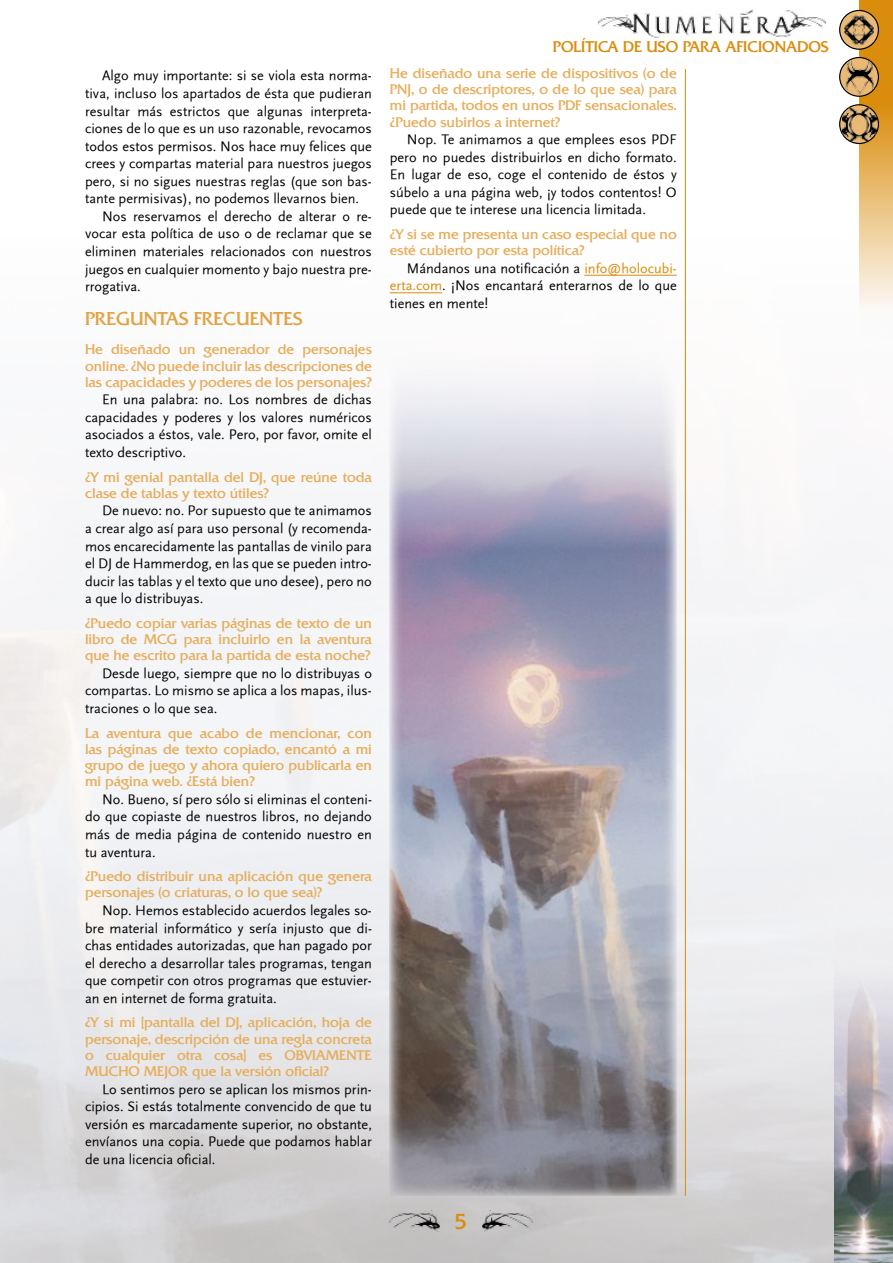
<style>
.page{position:relative;width:893px;height:1263px;background:#fff}
.page>*{position:absolute;margin:0;border:0;box-sizing:border-box;transform-origin:0 0}
.t1{font:21px "Quadrat Serial";color:#da8c0c}
.t2{font:18px "Quadrat Serial";color:#e2a344}
.t3{font:15px "Quadrat Serial";color:#da8c0c}
.t4{font:14.25px/17.5px "Scala Sans";color:#000;text-align:justify}
.t5{font:13.5px/16.2px "Quadrat Serial";color:#e6ae5d;text-align:justify}
.s1{color:#da8c0c}
</style>
<div class="page">
<img style="left:0;top:0;width:893px;height:1263px">
<img style="left:834px;top:929px;width:59px;height:334px">
<img style="left:598px;top:9px;width:229px;height:29px">
<img style="left:482px;top:1210px;width:50px;height:21px">
<img style="left:389px;top:1210px;width:51px;height:21px">
<hr style="left:685px;top:69px;width:1px;height:1127px;background:#da8c0c">
<svg style="left:860px;top:0;width:33px;height:337px;background:#e8bd78"></svg>
<div style="left:840px;top:58px;width:38px;height:38px;background:#eaba76;border-radius:50%"></div>
<div style="left:839px;top:57px;width:40px;height:40px;border:1px solid #000;border-radius:50%"></div>
<img style="left:845px;top:57px;width:30px;height:40px">
<svg style="left:840px;top:105px;width:38px;height:38px"></svg>
<div style="left:839px;top:104px;width:40px;height:40px;border:1px solid #000;border-radius:50%"></div>
<img style="left:842px;top:107px;width:34px;height:34px">
<svg style="left:840px;top:10px;width:38px;height:39px"></svg>
<div style="left:839px;top:10px;width:40px;height:40px;border:1px solid #000;border-radius:50%"></div>
<img style="left:845px;top:15px;width:28px;height:31px">
<hr style="left:584px;top:275px;width:93px;height:1px;background:#da8c0c">
<hr style="left:390px;top:292px;width:52px;height:1px;background:#da8c0c">
<img style="left:390px;top:337px;width:287px;height:859px">
<p class="t4" style="left:102px;top:67px;width:271px">Algo muy importante: si se viola esta norma-</p>
<p class="t4" style="left:85px;top:85px;width:288px">tiva, incluso los apartados de ésta que pudieran</p>
<p class="t4" style="left:85px;top:102px;width:288px">resultar más estrictos que algunas interpreta-</p>
<p class="t4" style="left:85px;top:120px;width:288px">ciones de lo que es un uso razonable, revocamos</p>
<p class="t4" style="left:85px;top:137px;width:288px">todos estos permisos. Nos hace muy felices que</p>
<p class="t4" style="left:85px;top:155px;width:288px">crees y compartas material para nuestros juegos</p>
<p class="t4" style="left:85px;top:173px;width:288px">pero, si no sigues nuestras reglas (que son bas-</p>
<p class="t4" style="left:85px;top:190px;width:276px">tante permisivas), no podemos llevarnos bien.</p>
<p class="t4" style="left:102px;top:208px;width:271px">Nos reservamos el derecho de alterar o re-</p>
<p class="t4" style="left:85px;top:225px;width:288px">vocar esta política de uso o de reclamar que se</p>
<p class="t4" style="left:85px;top:243px;width:288px">eliminen materiales relacionados con nuestros</p>
<p class="t4" style="left:85px;top:260px;width:288px">juegos en cualquier momento y bajo nuestra pre-</p>
<p class="t4" style="left:85px;top:278px;width:57px">rrogativa.</p>
<p class="t2" style="left:85px;top:308px;width:219px">PREGUNTAS FRECUENTES</p>
<p class="t5" style="left:85px;top:342px;width:288px">He diseñado un generador de personajes online. ¿No puede incluir las descripciones de las capacidades y poderes de los personajes?</p>
<p class="t4" style="left:85px;top:391px;width:288px;text-indent:17px">En una palabra: no. Los nombres de dichas capacidades y poderes y los valores numéricos asociados a éstos, vale. Pero, por favor, omite el texto descriptivo.</p>
<p class="t5" style="left:85px;top:469px;width:288px">¿Y mi genial pantalla del DJ, que reúne toda clase de tablas y texto útiles?</p>
<p class="t4" style="left:85px;top:502px;width:288px;text-indent:17px">De nuevo: no. Por supuesto que te animamos a crear algo así para uso personal (y recomenda&shy;mos encarecidamente las pantallas de vinilo para el DJ de Hammerdog, en las que se pueden intro&shy;ducir las tablas y el texto que uno desee), pero no a que lo distribuyas.</p>
<p class="t5" style="left:85px;top:615px;width:288px">¿Puedo copiar varias páginas de texto de un libro de MCG para incluirlo en la aventura que he escrito para la partida de esta noche?</p>
<p class="t4" style="left:85px;top:665px;width:288px;text-indent:17px">Desde luego, siempre que no lo distribuyas o compartas. Lo mismo se aplica a los mapas, ilus&shy;traciones o lo que sea.</p>
<p class="t5" style="left:85px;top:725px;width:288px">La aventura que acabo de mencionar, con las páginas de texto copiado, encantó a mi grupo de juego y ahora quiero publicarla en mi página web. ¿Está bien?</p>
<p class="t4" style="left:85px;top:791px;width:288px;text-indent:17px">No. Bueno, sí pero sólo si eliminas el conteni&shy;do que copiaste de nuestros libros, no dejando más de media página de contenido nuestro en tu aventura.</p>
<p class="t5" style="left:85px;top:868px;width:288px">¿Puedo distribuir una aplicación que genera personajes (o criaturas, o lo que sea)?</p>
<p class="t4" style="left:85px;top:902px;width:288px;text-indent:17px">Nop. Hemos establecido acuerdos legales so&shy;bre material informático y sería injusto que di&shy;chas entidades autorizadas, que han pagado por el derecho a desarrollar tales programas, tengan que competir con otros programas que estuvier&shy;an en internet de forma gratuita.</p>
<p class="t5" style="left:85px;top:1014px;width:288px">¿Y si mi [pantalla del DJ, aplicación, hoja de personaje, descripción de una regla concreta o cualquier otra cosa] es OBVIAMENTE MUCHO MEJOR que la versión oficial?</p>
<p class="t4" style="left:85px;top:1080px;width:288px;text-indent:17px">Lo sentimos pero se aplican los mismos prin&shy;cipios. Si estás totalmente convencido de que tu versión es marcadamente superior, no obstante, envíanos una copia. Puede que podamos hablar de una licencia oficial.</p>
<p class="t3" style="left:553px;top:38px;width:278px">POLÍTICA DE USO PARA AFICIONADOS</p>
<p class="t5" style="left:390px;top:65px;width:288px">He diseñado una serie de dispositivos (o de PNJ, o de descriptores, o de lo que sea) para mi partida, todos en unos PDF sensacionales. ¿Puedo subirlos a internet?</p>
<p class="t4" style="left:390px;top:131px;width:288px;text-indent:17px">Nop. Te animamos a que emplees esos PDF pero no puedes distribuirlos en dicho formato.<br>En lugar de eso, coge el contenido de éstos y súbelo a una página web, ¡y todos contentos! O puede que te interese una licencia limitada.</p>
<p class="t5" style="left:390px;top:226px;width:288px">¿Y si se me presenta un caso especial que no esté cubierto por esta política?</p>
<p class="t4" style="left:390px;top:260px;width:288px;text-indent:17px">Mándanos una notificación a <span class="s1">info@holocubi&shy;erta.com</span>. ¡Nos encantará enterarnos de lo que tienes en mente!</p>
<h1 class="t1" style="left:454px;top:1209px;width:15px">5</h1>
</div>
